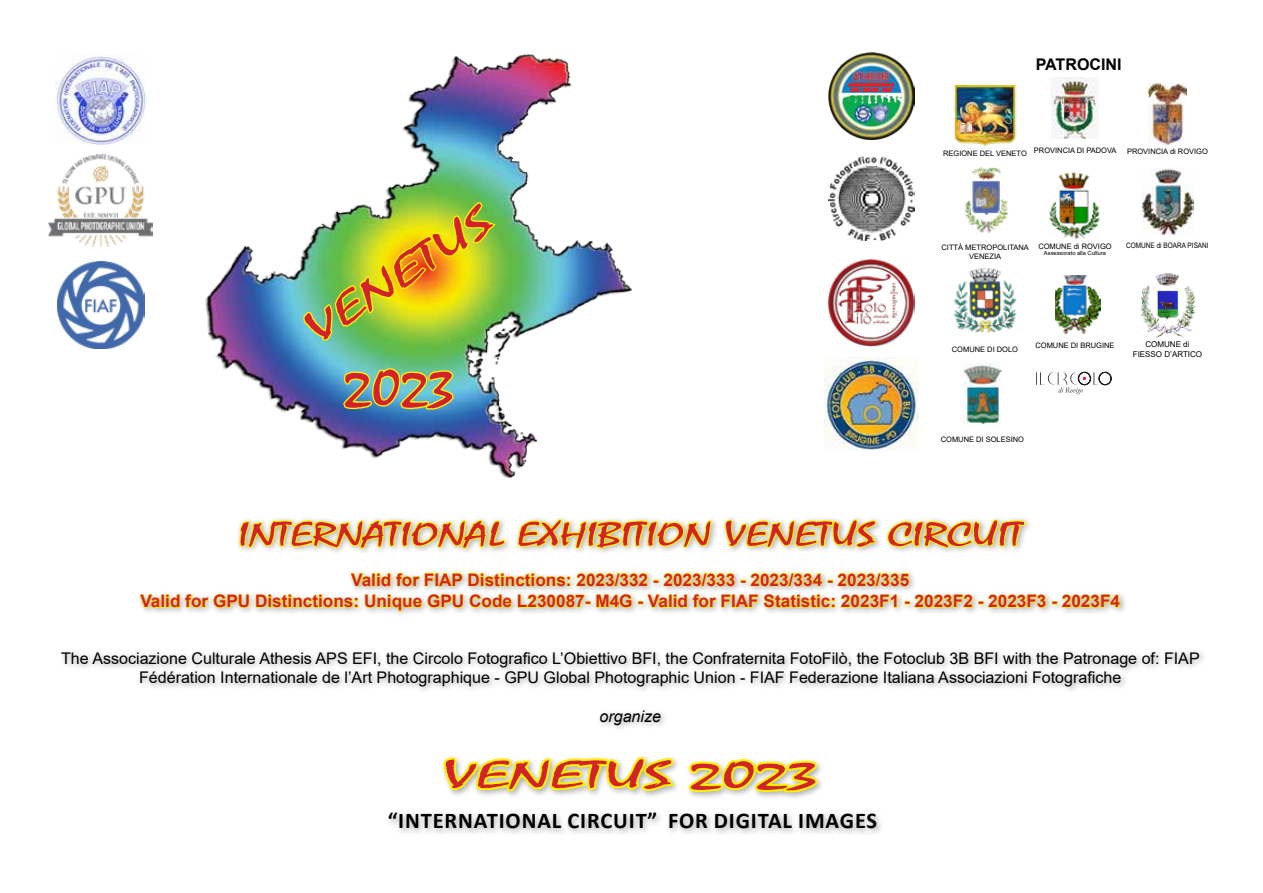
<style>
.page{position:relative;width:1263px;height:893px;background:#fff}
.page>*{position:absolute;margin:0;border:0;box-sizing:border-box;transform-origin:0 0}
.t1{font:51.75px "Mistral";color:#d2232a;scale:1.3 1}
.t2{font:42.9px "Mistral";color:#d2232a;scale:1.7 1}
.t3{font:39px "Mistral";color:#d2232a;scale:2 1}
.t4{font:34.35px "Mistral";color:#d2232a;scale:1.5 1}
.t5{font:700 22.5px "Calibri";letter-spacing:.04em;color:#000}
.t6{font:700 17.25px/21.6px "Arial";color:#d2232a;text-align:center}
.t7{font:16.05px/19.4px "Arial";color:#000;text-align:center}
.t8{font:700 16.05px "Arial";color:#000}
.t9{font:italic 16.05px "Arial";color:#000}
.t10{font:8.1px/9.6px "Arial";color:#000;text-align:center}
.t11{font:7.5px "Arial";color:#000}
.t12{font:7.5px "Arial";color:#000;scale:.86 1}
.t13{font:5.7px "Arial";color:#000}
</style>
<div class="page">
<img style="left:57px;top:262px;width:87px;height:86px">
<div style="left:58px;top:515px;width:1149px;height:322px;background:#000;opacity:.33"></div>
<svg style="left:238px;top:515px;width:269px;height:36px"></svg>
<svg style="left:516px;top:515px;width:197px;height:36px"></svg>
<svg style="left:723px;top:515px;width:155px;height:35px"></svg>
<svg style="left:885px;top:515px;width:142px;height:45px"></svg>
<svg style="left:139px;top:572px;width:982px;height:40px"></svg>
<svg style="left:441px;top:745px;width:237px;height:64px"></svg>
<svg style="left:685px;top:756px;width:135px;height:39px"></svg>
<img style="left:49px;top:155px;width:103px;height:92px">
<img style="left:56px;top:54px;width:91px;height:90px">
<img style="left:205px;top:54px;width:427px;height:423px">
<svg style="left:341px;top:366px;width:114px;height:46px;background:#90c583"></svg>
<svg style="left:301px;top:200px;width:196px;height:155px;background:#aecb49"></svg>
<img style="left:1049px;top:172px;width:51px;height:67px">
<img style="left:953px;top:268px;width:64px;height:65px">
<img style="left:1140px;top:273px;width:56px;height:65px">
<svg style="left:1036px;top:372px;width:75px;height:22px"></svg>
<img style="left:954px;top:86px;width:63px;height:60px">
<img style="left:1056px;top:276px;width:44px;height:58px">
<img style="left:1052px;top:77px;width:46px;height:61px">
<img style="left:1142px;top:169px;width:51px;height:67px">
<img style="left:1148px;top:84px;width:39px;height:60px">
<img style="left:964px;top:166px;width:45px;height:67px">
<img style="left:963px;top:364px;width:38px;height:60px">
<img style="left:828px;top:156px;width:86px;height:85px">
<img style="left:828px;top:53px;width:87px;height:86px">
<div style="left:848px;top:83px;width:46px;height:9px;background:#000;opacity:.17"></div>
<svg style="left:849px;top:83px;width:45px;height:9px"></svg>
<img style="left:828px;top:260px;width:87px;height:86px">
<img style="left:825px;top:358px;width:93px;height:92px">
<p class="t8" style="left:1036px;top:53px;width:87px">PATROCINI</p>
<h2 class="t2" style="left:296px;top:311px;width:127px;rotate:-33deg">VENETUS</h2>
<h1 class="t1" style="left:344px;top:357px;width:86px">2023</h1>
<p class="t11" style="left:1034px;top:145px;width:84px">PROVINCIA DI PADOVA</p>
<p class="t11" style="left:1127px;top:146px;width:82px">PROVINCIA di ROVIGO</p>
<p class="t11" style="left:943px;top:149px;width:85px">REGIONE DEL VENETO</p>
<p class="t11" style="left:941px;top:242px;width:89px">CITTÀ METROPOLITANA</p>
<p class="t12" style="left:1126px;top:241px;width:97px">COMUNE di BOARA PISANI</p>
<p class="t11" style="left:969px;top:251px;width:34px">VENEZIA</p>
<p class="t11" style="left:1038px;top:241px;width:75px">COMUNE di ROVIGO</p>
<p class="t13" style="left:1044px;top:250px;width:64px">Assessorato alla Cultura</p>
<p class="t11" style="left:952px;top:344px;width:68px">COMUNE DI DOLO</p>
<p class="t10" style="left:1133px;top:339px;width:71px">COMUNE di<br>FIESSO D’ARTICO</p>
<p class="t11" style="left:1035px;top:340px;width:81px">COMUNE DI BRUGINE</p>
<p class="t11" style="left:941px;top:435px;width:85px">COMUNE DI SOLESINO</p>
<h3 class="t4" style="left:238px;top:514px;width:524px">INTERNATIONAL EXHIBITION VENETUS CIRCUIT</h3>
<p class="t6" style="left:140px;top:569px;width:981px">Valid for FIAP Distinctions: 2023/332 - 2023/333 - 2023/334 - 2023/335<br>Valid for GPU Distinctions: Unique GPU Code L230087- M4G - Valid for FIAF Statistic: 2023F1 - 2023F2 - 2023F3 - 2023F4</p>
<p class="t7" style="left:61px;top:648px;width:1140px">The Associazione Culturale Athesis APS EFI, the Circolo Fotografico L’Obiettivo BFI, the Confraternita FotoFilò, the Fotoclub 3B BFI with the Patronage of: FIAP<br>Fédération Internationale de l’Art Photographique - GPU Global Photographic Union - FIAF Federazione Italiana Associazioni Fotografiche</p>
<p class="t9" style="left:599px;top:706px;width:63px">organize</p>
<h3 class="t3" style="left:443px;top:752px;width:189px">VENETUS 2023</h3>
<h3 class="t5" style="left:388px;top:805px;width:491px">“INTERNATIONAL CIRCUIT” FOR DIGITAL IMAGES</h3>
</div>
